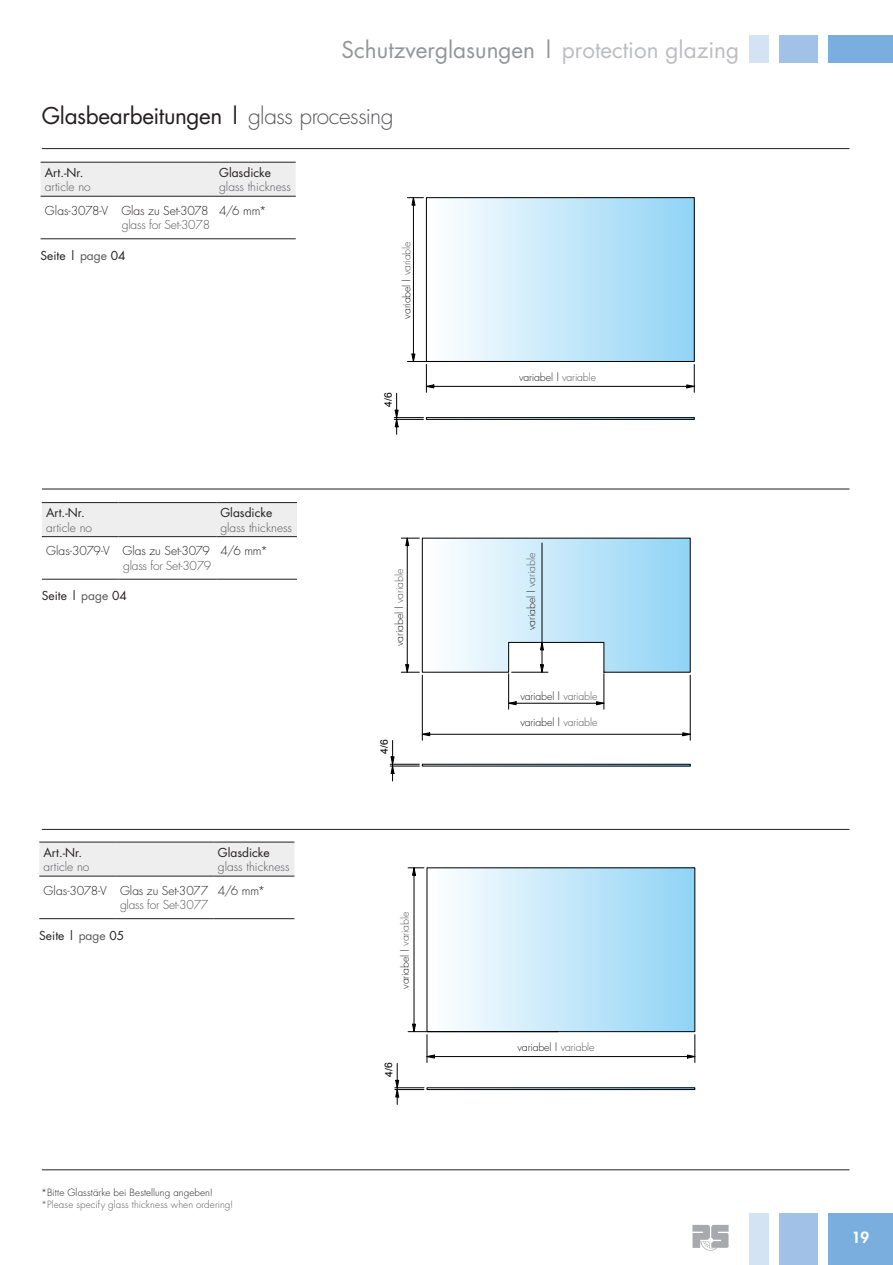
<style>
.page{position:relative;width:893px;height:1265px;background:#fff}
.page>*{position:absolute;margin:0;border:0;box-sizing:border-box;transform-origin:0 0}
.t1{font:22.5px "Futura";color:#939598}
.Fließtext{font:22.5px "Futura";letter-spacing:-.015em;color:#231f20}
.t2{font:800 15px "Futura";color:#fff}
.fließtext_2{font:300 12px "Futura";letter-spacing:-.005em;color:#231f20}
.t3{font:12px "Futura";color:#231f20}
.t4{font:300 12px "Futura";color:#57585a}
.t5{font:300 12px "Futura";letter-spacing:-.02em;color:#57585a}
.Fließtext-2{font:300 10.5px "Futura";letter-spacing:-.015em;color:#231f20}
.t6{font:10.35px "Arial";color:#000}
.Fließtext-3{font:300 9.75px "Futura";letter-spacing:.015em;color:#57585a}
.Fließtext-4{font:300 9.75px "Futura";letter-spacing:.01em;color:#231f20}
.s1{color:#bcbdc0}
.s2{font-weight:300;color:#57585a}
.s3{color:#57585a}
</style>
<div class="page">
<hr style="left:42px;top:148px;width:807px;height:1px;background:#231f20">
<hr style="left:42px;top:488px;width:807px;height:1px;background:#231f20">
<hr style="left:42px;top:828px;width:807px;height:1px;background:#231f20">
<hr style="left:42px;top:1169px;width:807px;height:1px;background:#231f20">
<div style="left:422px;top:763px;width:268px;height:3px;border:1px solid #000"></div>
<svg style="left:682px;top:732px;width:8px;height:3px"></svg>
<hr style="left:430px;top:733px;width:253px;height:1px;background:#000">
<hr style="left:422px;top:675px;width:1px;height:65px;background:#000">
<hr style="left:690px;top:675px;width:1px;height:65px;background:#000">
<svg style="left:509px;top:701px;width:7px;height:4px"></svg>
<svg style="left:596px;top:701px;width:8px;height:3px"></svg>
<hr style="left:516px;top:702px;width:80px;height:1px;background:#000">
<hr style="left:508px;top:673px;width:1px;height:36px;background:#000">
<hr style="left:604px;top:673px;width:1px;height:36px;background:#000">
<svg style="left:401px;top:537px;width:290px;height:136px"></svg>
<hr style="left:512px;top:671px;width:36px;height:1px;background:#000">
<hr style="left:542px;top:543px;width:1px;height:99px;background:#000">
<svg style="left:390px;top:732px;width:40px;height:48px"></svg>
<div style="left:426px;top:198px;width:268px;height:163px;background:linear-gradient(to right,#fff,#91d4f5)"></div>
<div style="left:426px;top:197px;width:269px;height:164px;border:1px solid #000"></div>
<div style="left:426px;top:417px;width:269px;height:2px;border:1px solid #000"></div>
<hr style="left:413px;top:205px;width:1px;height:149px;background:#000">
<svg style="left:407px;top:197px;width:16px;height:8px"></svg>
<hr style="left:407px;top:361px;width:150px;height:1px;background:#000">
<hr style="left:434px;top:386px;width:253px;height:1px;background:#000">
<svg style="left:687px;top:364px;width:8px;height:28px"></svg>
<svg style="left:394px;top:354px;width:40px;height:80px"></svg>
<div style="left:427px;top:867px;width:268px;height:164px;background:linear-gradient(to right,#fff,#90d4f5)"></div>
<hr style="left:414px;top:875px;width:1px;height:148px;background:#000">
<svg style="left:408px;top:867px;width:16px;height:8px"></svg>
<hr style="left:408px;top:1031px;width:150px;height:1px;background:#000">
<hr style="left:434px;top:1055px;width:253px;height:1px;background:#000">
<svg style="left:687px;top:1034px;width:9px;height:28px"></svg>
<svg style="left:395px;top:1023px;width:40px;height:81px"></svg>
<div style="left:828px;top:35px;width:65px;height:28px;background:#79aede"></div>
<div style="left:780px;top:35px;width:38px;height:28px;background:#a1c2e6"></div>
<div style="left:750px;top:35px;width:19px;height:28px;background:#d4e3f4"></div>
<div style="left:828px;top:1213px;width:65px;height:51px;background:#79aede"></div>
<div style="left:780px;top:1213px;width:38px;height:51px;background:#a1c2e6"></div>
<div style="left:750px;top:1213px;width:19px;height:51px;background:#d4e3f4"></div>
<svg style="left:692px;top:1224px;width:37px;height:26px"></svg>
<div style="left:41px;top:163px;width:255px;height:33px;background:#eeeeef"></div>
<hr style="left:41px;top:196px;width:76px;height:1px;background:#231f20">
<hr style="left:117px;top:196px;width:98px;height:1px;background:#231f20">
<hr style="left:215px;top:196px;width:81px;height:1px;background:#231f20">
<hr style="left:41px;top:238px;width:76px;height:1px;background:#231f20">
<hr style="left:117px;top:238px;width:98px;height:1px;background:#231f20">
<hr style="left:215px;top:238px;width:81px;height:1px;background:#231f20">
<hr style="left:41px;top:162px;width:76px;height:1px;background:#231f20">
<hr style="left:117px;top:162px;width:98px;height:1px;background:#231f20">
<hr style="left:215px;top:162px;width:81px;height:1px;background:#231f20">
<div style="left:42px;top:503px;width:255px;height:35px;background:#eeeeef"></div>
<hr style="left:42px;top:536px;width:76px;height:1px;background:#231f20">
<hr style="left:118px;top:536px;width:98px;height:1px;background:#231f20">
<hr style="left:216px;top:536px;width:81px;height:1px;background:#231f20">
<hr style="left:42px;top:578px;width:76px;height:1px;background:#231f20">
<hr style="left:118px;top:578px;width:98px;height:1px;background:#231f20">
<hr style="left:216px;top:578px;width:81px;height:1px;background:#231f20">
<hr style="left:42px;top:502px;width:76px;height:1px;background:#231f20">
<hr style="left:118px;top:502px;width:98px;height:1px;background:#231f20">
<hr style="left:216px;top:502px;width:81px;height:1px;background:#231f20">
<div style="left:39px;top:842px;width:255px;height:35px;background:#eeeeef"></div>
<hr style="left:39px;top:875px;width:77px;height:1px;background:#231f20">
<hr style="left:116px;top:875px;width:98px;height:1px;background:#231f20">
<hr style="left:214px;top:875px;width:80px;height:1px;background:#231f20">
<hr style="left:39px;top:918px;width:77px;height:1px;background:#231f20">
<hr style="left:116px;top:918px;width:98px;height:1px;background:#231f20">
<hr style="left:214px;top:918px;width:80px;height:1px;background:#231f20">
<hr style="left:39px;top:841px;width:77px;height:1px;background:#231f20">
<hr style="left:116px;top:841px;width:98px;height:1px;background:#231f20">
<hr style="left:214px;top:841px;width:80px;height:1px;background:#231f20">
<h1 class="t1" style="left:342px;top:34px;width:399px">Schutzverglasungen | <span class="s1">protection glazing</span></h1>
<p class="Fließtext" style="left:42px;top:101px;width:353px">Glasbearbeitungen | <span class="s2">glass processing</span></p>
<p class="t3" style="left:45px;top:164px;width:40px">Art.-Nr.</p>
<p class="t4" style="left:45px;top:179px;width:48px">article no</p>
<p class="fließtext_2" style="left:45px;top:202px;width:65px">Glas-3078-V</p>
<p class="fließtext_2" style="left:121px;top:203px;width:89px">Glas zu Set-3078</p>
<p class="t5" style="left:122px;top:217px;width:90px">glass for Set-3078</p>
<p class="t3" style="left:41px;top:247px;width:86px">Seite | <span class="s3">page</span> 04</p>
<p class="t3" style="left:219px;top:164px;width:53px">Glasdicke</p>
<p class="t4" style="left:219px;top:179px;width:73px">glass thickness</p>
<p class="fließtext_2" style="left:219px;top:203px;width:49px">4/6 mm*</p>
<p class="t3" style="left:46px;top:504px;width:40px">Art.-Nr.</p>
<p class="t4" style="left:46px;top:519px;width:48px">article no</p>
<p class="fließtext_2" style="left:46px;top:543px;width:65px">Glas-3079-V</p>
<p class="fließtext_2" style="left:123px;top:543px;width:89px">Glas zu Set-3079</p>
<p class="t5" style="left:123px;top:557px;width:90px">glass for Set-3079</p>
<p class="t3" style="left:42px;top:587px;width:86px">Seite | <span class="s3">page</span> 04</p>
<p class="t3" style="left:220px;top:504px;width:53px">Glasdicke</p>
<p class="t4" style="left:220px;top:519px;width:73px">glass thickness</p>
<p class="fließtext_2" style="left:220px;top:543px;width:49px">4/6 mm*</p>
<p class="t3" style="left:44px;top:843px;width:40px">Art.-Nr.</p>
<p class="t4" style="left:44px;top:858px;width:48px">article no</p>
<p class="fließtext_2" style="left:44px;top:882px;width:65px">Glas-3078-V</p>
<p class="fließtext_2" style="left:120px;top:882px;width:90px">Glas zu Set-3077</p>
<p class="t5" style="left:120px;top:896px;width:90px">glass for Set-3077</p>
<p class="t3" style="left:39px;top:927px;width:86px">Seite | <span class="s3">page</span> 05</p>
<p class="t3" style="left:218px;top:843px;width:53px">Glasdicke</p>
<p class="t4" style="left:218px;top:858px;width:73px">glass thickness</p>
<p class="fließtext_2" style="left:218px;top:882px;width:49px">4/6 mm*</p>
<p class="Fließtext-4" style="left:41px;top:1186px;width:173px">*Bitte Glasstärke bei Bestellung angeben!</p>
<p class="Fließtext-3" style="left:41px;top:1197px;width:194px">*Please specify glass thickness when ordering!</p>
<p class="Fließtext-2" style="left:400px;top:318px;width:78px;rotate:-90deg">variabel | <span class="s3">variable</span></p>
<p class="t6" style="left:381px;top:406px;width:16px;rotate:-90deg">4/6</p>
<p class="Fließtext-2" style="left:393px;top:646px;width:78px;rotate:-90deg">variabel | <span class="s3">variable</span></p>
<p class="t6" style="left:377px;top:753px;width:16px;rotate:-90deg">4/6</p>
<p class="Fließtext-2" style="left:398px;top:988px;width:78px;rotate:-90deg">variabel | <span class="s3">variable</span></p>
<p class="t6" style="left:382px;top:1076px;width:16px;rotate:-90deg">4/6</p>
<p class="Fließtext-2" style="left:519px;top:371px;width:78px">variabel | <span class="s3">variable</span></p>
<p class="Fließtext-2" style="left:525px;top:630px;width:78px;rotate:-90deg">variabel | <span class="s3">variable</span></p>
<p class="Fließtext-2" style="left:520px;top:689px;width:78px">variabel | <span class="s3">variable</span></p>
<p class="Fließtext-2" style="left:520px;top:715px;width:78px">variabel | <span class="s3">variable</span></p>
<p class="Fließtext-2" style="left:518px;top:1039px;width:78px">variabel | <span class="s3">variable</span></p>
<h2 class="t2" style="left:852px;top:1227px;width:19px">19</h2>
</div>
